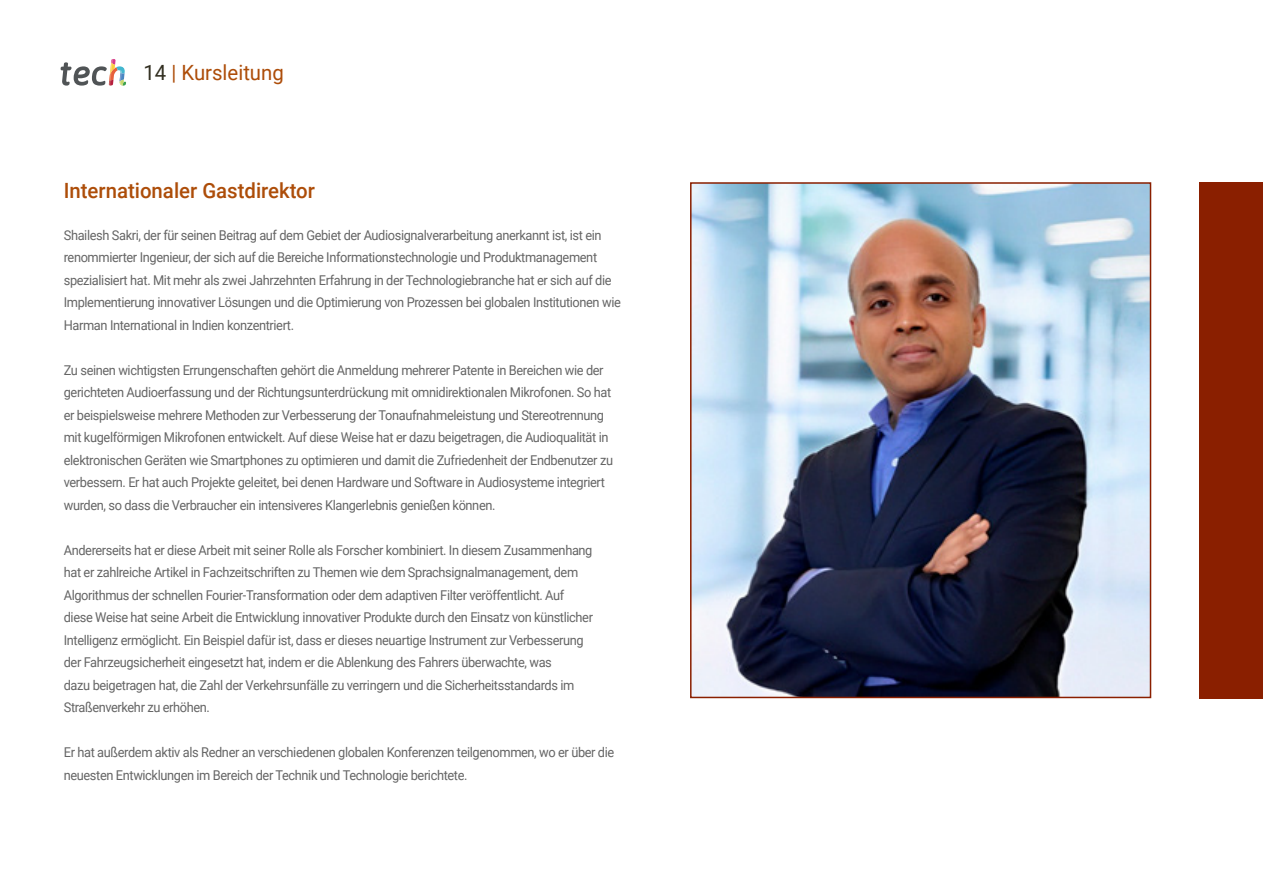
<style>
.page{position:relative;width:1263px;height:893px;background:#fff}
.page>*{position:absolute;margin:0;border:0;box-sizing:border-box;transform-origin:0 0}
.t1{font:500 21px "Roboto";color:#ad4d09}
.t2{font:21px "Roboto";color:#ad4d09}
.t3{font:13.5px/22.5px "Roboto";letter-spacing:-.03em;color:#656565;scale:.95 1}
.s1{color:#312e20}
</style>
<div class="page">
<div style="left:1199px;top:182px;width:64px;height:516px;background:#8a1f00"></div>
<img style="left:693px;top:185px;width:455px;height:510px">
<div style="left:690px;top:182px;width:461px;height:516px;border:2px solid #8a1f00"></div>
<svg style="left:61px;top:59px;width:65px;height:27px"></svg>
<h1 class="t2" style="left:144px;top:57px;width:142px"><span class="s1">14</span> | Kursleitung</h1>
<h1 class="t1" style="left:64px;top:176px;width:253px">Internationaler Gastdirektor</h1>
<p class="t3" style="left:64px;top:223px;width:588px">Shailesh Sakri, der für seinen Beitrag auf dem Gebiet der Audiosignalverarbeitung anerkannt ist, ist ein renommierter Ingenieur, der sich auf die Bereiche Informationstechnologie und Produktmanagement spezialisiert hat. Mit mehr als zwei Jahrzehnten Erfahrung in der Technologiebranche hat er sich auf die Implementierung innovativer Lösungen und die Optimierung von Prozessen bei globalen Institutionen wie Harman International in Indien konzentriert.</p>
<p class="t3" style="left:64px;top:358px;width:580px">Zu seinen wichtigsten Errungenschaften gehört die Anmeldung mehrerer Patente in Bereichen wie der gerichteten Audioerfassung und der Richtungsunterdrückung mit omnidirektionalen Mikrofonen. So hat er beispielsweise mehrere Methoden zur Verbesserung der Tonaufnahmeleistung und Stereotrennung mit kugelförmigen Mikrofonen entwickelt. Auf diese Weise hat er dazu beigetragen, die Audioqualität in elektronischen Geräten wie Smartphones zu optimieren und damit die Zufriedenheit der Endbenutzer zu verbessern. Er hat auch Projekte geleitet, bei denen Hardware und Software in Audiosysteme integriert wurden, so dass die Verbraucher ein intensiveres Klangerlebnis genießen können.</p>
<p class="t3" style="left:64px;top:538px;width:559px">Andererseits hat er diese Arbeit mit seiner Rolle als Forscher kombiniert. In diesem Zusammenhang hat er zahlreiche Artikel in Fachzeitschriften zu Themen wie dem Sprachsignalmanagement, dem Algorithmus der schnellen Fourier-Transformation oder dem adaptiven Filter veröffentlicht. Auf diese Weise hat seine Arbeit die Entwicklung innovativer Produkte durch den Einsatz von künstlicher Intelligenz ermöglicht. Ein Beispiel dafür ist, dass er dieses neuartige Instrument zur Verbesserung der Fahrzeugsicherheit eingesetzt hat, indem er die Ablenkung des Fahrers überwachte, was<br>dazu beigetragen hat, die Zahl der Verkehrsunfälle zu verringern und die Sicherheitsstandards im Straßenverkehr zu erhöhen.</p>
<p class="t3" style="left:64px;top:741px;width:581px">Er hat außerdem aktiv als Redner an verschiedenen globalen Konferenzen teilgenommen, wo er über die neuesten Entwicklungen im Bereich der Technik und Technologie berichtete.</p>
</div>
